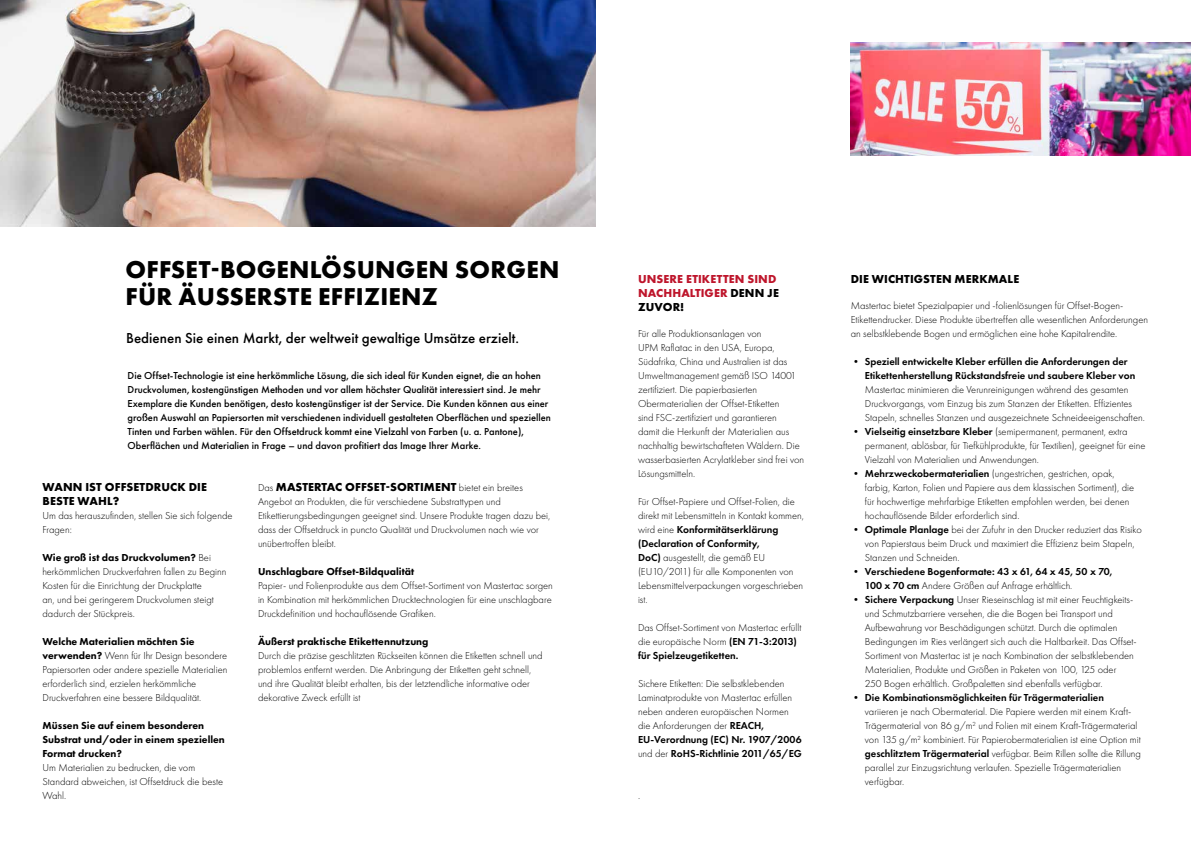
<style>
.page{position:relative;width:1191px;height:842px;background:#fff}
.page>*{position:absolute;margin:0;border:0;box-sizing:border-box;transform-origin:0 0}
.t1{font:700 25.3px/27px "Futura PT";letter-spacing:.01em;color:#000}
.t2{font:500 15px "Futura PT";color:#000}
.t3{font:700 12px/14px "Futura PT";letter-spacing:.01em;color:#000}
.t4{font:700 12px/14px "Futura PT";letter-spacing:.01em;color:#be152b}
.t5{font:300 10.5px/14px "Futura PT";color:#000}
.t6{font:500 10.5px/14px "Futura PT";color:#000}
.t7{font:600 10.5px/14px "Futura PT";color:#000}
.t8{font:800 10.5px/14px "Futura PT";color:#000}
.s1{font-weight:800}
.s2{font-weight:300;font-size:10.5px}
.s3{color:#000}
.s4{font-weight:600}
.s5{font-weight:300}
</style>
<div class="page">
<img style="left:0;top:0;width:595px;height:227px">
<img style="left:850px;top:42px;width:341px;height:114px">
<h1 class="t1" style="left:126px;top:255px;width:435px">OFFSET-BOGENLÖSUNGEN SORGEN<br>FÜR ÄUSSERSTE EFFIZIENZ</h1>
<h2 class="t2" style="left:126px;top:329px;width:394px">Bedienen Sie einen Markt, der weltweit gewaltige Umsätze erzielt.</h2>
<p class="t6" style="left:128px;top:369px;width:425px">Die Offset-Technologie ist eine herkömmliche Lösung, die sich ideal für Kunden eignet, die an hohen Druckvolumen, kostengünstigen Methoden und vor allem höchster Qualität interessiert sind. Je mehr Exemplare die Kunden benötigen, desto kostengünstiger ist der Service. Die Kunden können aus einer großen Auswahl an Papiersorten mit verschiedenen individuell gestalteten Oberflächen und speziellen Tinten und Farben wählen. Für den Offsetdruck kommt eine Vielzahl von Farben (u. a. Pantone), Oberflächen und Materialien in Frage – und davon profitiert das Image Ihrer Marke.</p>
<p class="t3" style="left:43px;top:480px;width:166px">WANN IST OFFSETDRUCK DIE<br>BESTE WAHL?</p>
<p class="t5" style="left:43px;top:509px;width:191px">Um das herauszufinden, stellen Sie sich folgende<br>Fragen:</p>
<p class="t5" style="left:43px;top:551px;width:185px"><span class="s1">Wie groß ist das Druckvolumen?</span> Bei herkömmlichen Druckverfahren fallen zu Beginn Kosten für die Einrichtung der Druckplatte<br>an, und bei geringerem Druckvolumen steigt dadurch der Stückpreis.</p>
<p class="t5" style="left:43px;top:635px;width:186px"><span class="s1">Welche Materialien möchten Sie verwenden?</span> Wenn für Ihr Design besondere Papiersorten oder andere spezielle Materialien erforderlich sind, erzielen herkömmliche Druckverfahren eine bessere Bildqualität.</p>
<p class="t8" style="left:43px;top:719px;width:184px">Müssen Sie auf einem besonderen<br>Substrat und/oder in einem speziellen<br>Format drucken?</p>
<p class="t5" style="left:43px;top:761px;width:182px">Um Materialien zu bedrucken, die vom<br>Standard abweichen, ist Offsetdruck die beste<br>Wahl.</p>
<p class="t3" style="left:258px;top:480px;width:266px"><span class="s2">Das</span> MASTERTAC OFFSET-SORTIMENT <span class="s2">bietet ein breites</span></p>
<p class="t5" style="left:258px;top:495px;width:294px">Angebot an Produkten, die für verschiedene Substrattypen und Etikettierungsbedingungen geeignet sind. Unsere Produkte tragen dazu bei, dass der Offsetdruck in puncto Qualität und Druckvolumen nach wie vor unübertroffen bleibt.</p>
<p class="t8" style="left:258px;top:565px;width:158px">Unschlagbare Offset-Bildqualität</p>
<p class="t5" style="left:258px;top:579px;width:296px;text-align:justify">Papier- und Folienprodukte aus dem Offset-Sortiment von Mastertac sorgen in Kombination mit herkömmlichen Drucktechnologien für eine unschlagbare Druckdefinition und hochauflösende Grafiken.</p>
<p class="t8" style="left:258px;top:635px;width:172px">Äußerst praktische Etikettennutzung</p>
<p class="t5" style="left:258px;top:649px;width:286px">Durch die präzise geschlitzten Rückseiten können die Etiketten schnell und problemlos entfernt werden. Die Anbringung der Etiketten geht schnell, und ihre Qualität bleibt erhalten, bis der letztendliche informative oder dekorative Zweck erfüllt ist</p>
<p class="t4" style="left:638px;top:272px;width:142px">UNSERE ETIKETTEN SIND<br>NACHHALTIGER <span class="s3">DENN JE<br>ZUVOR!</span></p>
<p class="t5" style="left:638px;top:327px;width:168px">Für alle Produktionsanlagen von<br>UPM Raflatac in den USA, Europa, Südafrika, China und Australien ist das Umweltmanagement gemäß ISO 14001 zertifiziert. Die papierbasierten Obermaterialien der Offset-Etiketten<br>sind FSC-zertifiziert und garantieren<br>damit die Herkunft der Materialien aus nachhaltig bewirtschafteten Wäldern. Die wasserbasierten Acrylatkleber sind frei von Lösungsmitteln.</p>
<p class="t5" style="left:638px;top:495px;width:167px">Für Offset-Papiere und Offset-Folien, die direkt mit Lebensmitteln in Kontakt kommen, wird eine <span class="s4">Konformitätserklärung (Declaration of Conformity,<br>DoC)</span> ausgestellt, die gemäß EU (EU10/2011) für alle Komponenten von Lebensmittelverpackungen vorgeschrieben ist.</p>
<p class="t5" style="left:638px;top:621px;width:165px">Das Offset-Sortiment von Mastertac erfüllt die europäische Norm <span class="s4">(EN 71-3:2013) für Spielzeugetiketten.</span></p>
<p class="t5" style="left:638px;top:677px;width:165px">Sichere Etiketten: Die selbstklebenden Laminatprodukte von Mastertac erfüllen neben anderen europäischen Normen die Anforderungen der <span class="s4">REACH, EU-Verordnung (EC) Nr. 1907/2006 </span>und der <span class="s4">RoHS-Richtlinie 2011/65/EG</span></p>
<p class="t5" style="left:638px;top:789px;width:4px">.</p>
<p class="t3" style="left:850px;top:272px;width:170px">DIE WICHTIGSTEN MERKMALE</p>
<p class="t5" style="left:850px;top:299px;width:299px">Mastertac bietet Spezialpapier und -folienlösungen für Offset-Bogen-<br>Etikettendrucker. Diese Produkte übertreffen alle wesentlichen Anforderungen an selbstklebende Bogen und ermöglichen eine hohe Kapitalrendite.</p>
<p class="t7" style="left:865px;top:355px;width:272px;text-indent:-14px"><span class="s5">•</span> Speziell entwickelte Kleber erfüllen die Anforderungen der<br>Etikettenherstellung Rückstandsfreie und saubere Kleber von</p>
<p class="t5" style="left:865px;top:383px;width:281px">Mastertac minimieren die Verunreinigungen während des gesamten<br>Druckvorgangs, vom Einzug bis zum Stanzen der Etiketten. Effizientes<br>Stapeln, schnelles Stanzen und ausgezeichnete Schneideeigenschaften.</p>
<p class="t5" style="left:865px;top:425px;width:282px;text-indent:-14px">• <span class="s4">Vielseitig einsetzbare Kleber</span> (semipermanent, permanent, extra permanent, ablösbar, für Tiefkühlprodukte, für Textilien), geeignet für eine<br>Vielzahl von Materialien und Anwendungen.</p>
<p class="t5" style="left:865px;top:467px;width:271px;text-indent:-14px">• <span class="s4">Mehrzweckobermaterialien</span> (ungestrichen, gestrichen, opak, farbig, Karton, Folien und Papiere aus dem klassischen Sortiment), die für hochwertige mehrfarbige Etiketten empfohlen werden, bei denen hochauflösende Bilder erforderlich sind.</p>
<p class="t5" style="left:865px;top:523px;width:278px;text-indent:-14px">• <span class="s4">Optimale Planlage</span> bei der Zufuhr in den Drucker reduziert das Risiko von Papierstaus beim Druck und maximiert die Effizienz beim Stapeln,<br>Stanzen und Schneiden.</p>
<p class="t7" style="left:865px;top:565px;width:249px;text-indent:-14px"><span class="s5">•</span> Verschiedene Bogenformate: 43 x 61, 64 x 45, 50 x 70,<br>100 x 70 cm <span class="s5">Andere Größen auf Anfrage erhältlich.</span></p>
<p class="t5" style="left:865px;top:593px;width:273px;text-indent:-14px">• <span class="s4">Sichere Verpackung</span> Unser Rieseinschlag ist mit einer Feuchtigkeits&shy;und Schmutzbarriere versehen, die die Bogen bei Transport und Aufbewahrung vor Beschädigungen schützt. Durch die optimalen Bedingungen im Ries verlängert sich auch die Haltbarkeit. Das Offset-Sortiment von Mastertac ist je nach Kombination der selbstklebenden Materialien, Produkte und Größen in Paketen von 100, 125 oder<br>250 Bogen erhältlich. Großpaletten sind ebenfalls verfügbar.</p>
<p class="t5" style="left:865px;top:691px;width:278px;text-indent:-14px">• <span class="s4">Die Kombinationsmöglichkeiten für Trägermaterialien<br></span>variieren je nach Obermaterial. Die Papiere werden mit einem Kraft-Trägermaterial von 86 g/m<sup>2</sup> und Folien mit einem Kraft-Trägermaterial von 135 g/m<sup>2</sup> kombiniert. Für Papierobermaterialien ist eine Option mit <span class="s4">geschlitztem Trägermaterial</span> verfügbar. Beim Rillen sollte die Rillung parallel zur Einzugsrichtung verlaufen. Spezielle Trägermaterialien verfügbar.</p>
</div>
